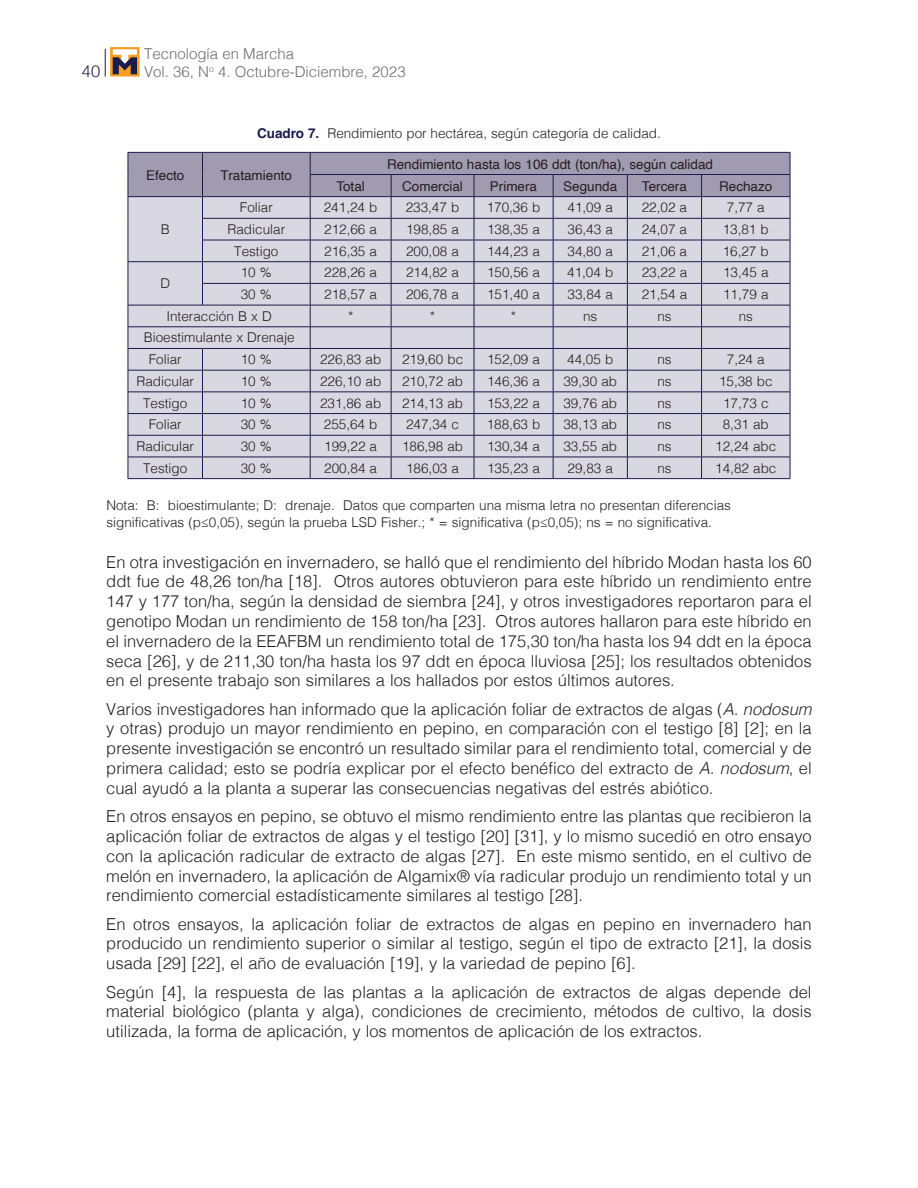
<style>
.page{position:relative;width:918px;height:1188px;background:#fff}
.page>*{position:absolute;margin:0;border:0;box-sizing:border-box;transform-origin:0 0}
.t1{font:300 16.5px/19.8px "Helvetica";color:#231f20;text-align:justify}
.t2{font:300 16.5px "Helvetica Neue";color:#1a1c4c}
.t3{font:300 15px/18px "Helvetica";color:#6c6d70}
.t4{font:300 13.5px/21.8px "Helvetica";color:#231f20}
.t5{font:13.5px "Helvetica";color:#231f20}
.s1{font-weight:700;color:#1a1c4c}
.s2{font-style:italic}
</style>
<div class="page">
<svg style="left:105px;top:49px;width:1px;height:28px"></svg>
<svg style="left:110px;top:47px;width:30px;height:30px"></svg>
<svg style="left:113px;top:49px;width:24px;height:25px"></svg>
<svg style="left:128px;top:152px;width:663px;height:326px;background:#c7c5d2"></svg>
<hr style="left:128px;top:478px;width:75px;height:1px;background:#1a1c4c">
<hr style="left:202px;top:478px;width:108px;height:1px;background:#1a1c4c">
<hr style="left:310px;top:478px;width:81px;height:1px;background:#1a1c4c">
<hr style="left:391px;top:478px;width:83px;height:1px;background:#1a1c4c">
<hr style="left:474px;top:478px;width:79px;height:1px;background:#1a1c4c">
<hr style="left:553px;top:478px;width:74px;height:1px;background:#1a1c4c">
<hr style="left:627px;top:478px;width:75px;height:1px;background:#1a1c4c">
<hr style="left:702px;top:478px;width:88px;height:1px;background:#1a1c4c">
<p class="t2" style="left:82px;top:57px;width:20px">40</p>
<p class="t3" style="left:144px;top:43px;width:263px">Tecnología en Marcha<br>Vol. 36, N<sup>o</sup> 4. Octubre-Diciembre, 2023</p>
<p class="t4" style="left:257px;top:121px;width:405px"><span class="s1">Cuadro 7.</span> Rendimiento por hectárea, según categoría de calidad.</p>
<p class="t5" style="left:146px;top:164px;width:40px">Efecto</p>
<p class="t5" style="left:221px;top:164px;width:73px">Tratamiento</p>
<p class="t5" style="left:387px;top:153px;width:328px">Rendimiento hasta los 106 ddt (ton/ha), según calidad</p>
<p class="t5" style="left:336px;top:175px;width:30px">Total</p>
<p class="t5" style="left:402px;top:175px;width:62px">Comercial</p>
<p class="t5" style="left:490px;top:175px;width:49px">Primera</p>
<p class="t5" style="left:563px;top:175px;width:56px">Segunda</p>
<p class="t5" style="left:642px;top:175px;width:47px">Tercera</p>
<p class="t5" style="left:719px;top:175px;width:55px">Rechazo</p>
<p class="t4" style="left:161px;top:217px;width:11px">B</p>
<p class="t4" style="left:240px;top:196px;width:35px">Foliar</p>
<p class="t4" style="left:324px;top:196px;width:55px">241,24 b</p>
<p class="t4" style="left:406px;top:196px;width:55px">233,47 b</p>
<p class="t4" style="left:487px;top:196px;width:55px">170,36 b</p>
<p class="t4" style="left:568px;top:196px;width:47px">41,09 a</p>
<p class="t4" style="left:642px;top:196px;width:47px">22,02 a</p>
<p class="t4" style="left:727px;top:196px;width:39px">7,77 a</p>
<p class="t4" style="left:227px;top:217px;width:59px">Radicular</p>
<p class="t4" style="left:324px;top:217px;width:54px">212,66 a</p>
<p class="t4" style="left:406px;top:217px;width:54px">198,85 a</p>
<p class="t4" style="left:487px;top:217px;width:54px">138,35 a</p>
<p class="t4" style="left:568px;top:217px;width:47px">36,43 a</p>
<p class="t4" style="left:642px;top:217px;width:47px">24,07 a</p>
<p class="t4" style="left:723px;top:217px;width:48px">13,81 b</p>
<p class="t4" style="left:234px;top:239px;width:46px">Testigo</p>
<p class="t4" style="left:324px;top:239px;width:54px">216,35 a</p>
<p class="t4" style="left:406px;top:239px;width:54px">200,08 a</p>
<p class="t4" style="left:487px;top:239px;width:54px">144,23 a</p>
<p class="t4" style="left:568px;top:239px;width:47px">34,80 a</p>
<p class="t4" style="left:642px;top:239px;width:47px">21,06 a</p>
<p class="t4" style="left:723px;top:239px;width:48px">16,27 b</p>
<p class="t4" style="left:241px;top:261px;width:33px">10 %</p>
<p class="t4" style="left:324px;top:261px;width:54px">228,26 a</p>
<p class="t4" style="left:406px;top:261px;width:54px">214,82 a</p>
<p class="t4" style="left:487px;top:261px;width:54px">150,56 a</p>
<p class="t4" style="left:567px;top:261px;width:48px">41,04 b</p>
<p class="t4" style="left:642px;top:261px;width:47px">23,22 a</p>
<p class="t4" style="left:723px;top:261px;width:47px">13,45 a</p>
<p class="t4" style="left:241px;top:282px;width:33px">30 %</p>
<p class="t4" style="left:324px;top:282px;width:54px">218,57 a</p>
<p class="t4" style="left:406px;top:282px;width:54px">206,78 a</p>
<p class="t4" style="left:487px;top:282px;width:54px">151,40 a</p>
<p class="t4" style="left:568px;top:282px;width:47px">33,84 a</p>
<p class="t4" style="left:642px;top:282px;width:47px">21,54 a</p>
<p class="t4" style="left:723px;top:282px;width:47px">11,79 a</p>
<p class="t4" style="left:166px;top:304px;width:107px">Interacción B x D</p>
<p class="t4" style="left:348px;top:304px;width:7px">*</p>
<p class="t4" style="left:430px;top:304px;width:7px">*</p>
<p class="t4" style="left:511px;top:304px;width:7px">*</p>
<p class="t4" style="left:160px;top:272px;width:11px">D</p>
<p class="t4" style="left:583px;top:304px;width:16px">ns</p>
<p class="t4" style="left:657px;top:304px;width:16px">ns</p>
<p class="t4" style="left:739px;top:304px;width:16px">ns</p>
<p class="t4" style="left:149px;top:326px;width:147px;text-indent:-5px">Bioestimulante x Drenaje<br>Foliar</p>
<p class="t4" style="left:241px;top:348px;width:33px">10 %</p>
<p class="t4" style="left:320px;top:348px;width:63px">226,83 ab</p>
<p class="t4" style="left:402px;top:348px;width:63px">219,60 bc</p>
<p class="t4" style="left:487px;top:348px;width:54px">152,09 a</p>
<p class="t4" style="left:567px;top:348px;width:48px">44,05 b</p>
<p class="t4" style="left:657px;top:348px;width:16px">ns</p>
<p class="t4" style="left:727px;top:348px;width:39px">7,24 a</p>
<p class="t4" style="left:136px;top:369px;width:59px">Radicular</p>
<p class="t4" style="left:241px;top:369px;width:33px">10 %</p>
<p class="t4" style="left:320px;top:369px;width:63px">226,10 ab</p>
<p class="t4" style="left:402px;top:369px;width:63px">210,72 ab</p>
<p class="t4" style="left:487px;top:369px;width:54px">146,36 a</p>
<p class="t4" style="left:563px;top:369px;width:55px">39,30 ab</p>
<p class="t4" style="left:657px;top:369px;width:16px">ns</p>
<p class="t4" style="left:719px;top:369px;width:55px">15,38 bc</p>
<p class="t4" style="left:143px;top:391px;width:46px">Testigo</p>
<p class="t4" style="left:241px;top:391px;width:33px">10 %</p>
<p class="t4" style="left:320px;top:391px;width:63px">231,86 ab</p>
<p class="t4" style="left:402px;top:391px;width:63px">214,13 ab</p>
<p class="t4" style="left:487px;top:391px;width:54px">153,22 a</p>
<p class="t4" style="left:563px;top:391px;width:55px">39,76 ab</p>
<p class="t4" style="left:657px;top:391px;width:16px">ns</p>
<p class="t4" style="left:723px;top:391px;width:47px">17,73 c</p>
<p class="t4" style="left:149px;top:413px;width:35px">Foliar</p>
<p class="t4" style="left:241px;top:413px;width:33px">30 %</p>
<p class="t4" style="left:324px;top:413px;width:55px">255,64 b</p>
<p class="t4" style="left:406px;top:413px;width:54px">247,34 c</p>
<p class="t4" style="left:487px;top:413px;width:55px">188,63 b</p>
<p class="t4" style="left:563px;top:413px;width:55px">38,13 ab</p>
<p class="t4" style="left:657px;top:413px;width:16px">ns</p>
<p class="t4" style="left:723px;top:413px;width:48px">8,31 ab</p>
<p class="t4" style="left:136px;top:434px;width:59px">Radicular</p>
<p class="t4" style="left:241px;top:434px;width:33px">30 %</p>
<p class="t4" style="left:324px;top:434px;width:54px">199,22 a</p>
<p class="t4" style="left:402px;top:434px;width:63px">186,98 ab</p>
<p class="t4" style="left:487px;top:434px;width:54px">130,34 a</p>
<p class="t4" style="left:563px;top:434px;width:55px">33,55 ab</p>
<p class="t4" style="left:657px;top:434px;width:16px">ns</p>
<p class="t4" style="left:715px;top:434px;width:63px">12,24 abc</p>
<p class="t4" style="left:143px;top:456px;width:46px">Testigo</p>
<p class="t4" style="left:241px;top:456px;width:33px">30 %</p>
<p class="t4" style="left:324px;top:456px;width:54px">200,84 a</p>
<p class="t4" style="left:406px;top:456px;width:54px">186,03 a</p>
<p class="t4" style="left:487px;top:456px;width:54px">135,23 a</p>
<p class="t4" style="left:568px;top:456px;width:47px">29,83 a</p>
<p class="t4" style="left:657px;top:456px;width:16px">ns</p>
<p class="t4" style="left:715px;top:456px;width:63px">14,82 abc</p>
<p class="t4" style="left:106px;top:496px;width:626px;line-height:16.2px">Nota: B: bioestimulante; D: drenaje. Datos que comparten una misma letra no presentan diferencias significativas (p≤0,05), según la prueba LSD Fisher.; * = significativa (p≤0,05); ns = no significativa.</p>
<p class="t1" style="left:106px;top:551px;width:707px">En otra investigación en invernadero, se halló que el rendimiento del híbrido Modan hasta los 60 ddt fue de 48,26 ton/ha [18]. Otros autores obtuvieron para este híbrido un rendimiento entre 147 y 177 ton/ha, según la densidad de siembra [24], y otros investigadores reportaron para el genotipo Modan un rendimiento de 158 ton/ha [23]. Otros autores hallaron para este híbrido en el invernadero de la EEAFBM un rendimiento total de 175,30 ton/ha hasta los 94 ddt en la época seca [26], y de 211,30 ton/ha hasta los 97 ddt en época lluviosa [25]; los resultados obtenidos en el presente trabajo son similares a los hallados por estos últimos autores.</p>
<p class="t1" style="left:106px;top:698px;width:707px">Varios investigadores han informado que la aplicación foliar de extractos de algas (<span class="s2">A. nodosum </span>y otras) produjo un mayor rendimiento en pepino, en comparación con el testigo [8] [2]; en la presente investigación se encontró un resultado similar para el rendimiento total, comercial y de primera calidad; esto se podría explicar por el efecto benéfico del extracto de <span class="s2">A. nodosum</span>, el cual ayudó a la planta a superar las consecuencias negativas del estrés abiótico.</p>
<p class="t1" style="left:106px;top:805px;width:707px">En otros ensayos en pepino, se obtuvo el mismo rendimiento entre las plantas que recibieron la aplicación foliar de extractos de algas y el testigo [20] [31], y lo mismo sucedió en otro ensayo con la aplicación radicular de extracto de algas [27]. En este mismo sentido, en el cultivo de melón en invernadero, la aplicación de Algamix® vía radicular produjo un rendimiento total y un rendimiento comercial estadísticamente similares al testigo [28].</p>
<p class="t1" style="left:106px;top:913px;width:707px">En otros ensayos, la aplicación foliar de extractos de algas en pepino en invernadero han producido un rendimiento superior o similar al testigo, según el tipo de extracto [21], la dosis usada [29] [22], el año de evaluación [19], y la variedad de pepino [6].</p>
<p class="t1" style="left:106px;top:981px;width:707px">Según [4], la respuesta de las plantas a la aplicación de extractos de algas depende del material biológico (planta y alga), condiciones de crecimiento, métodos de cultivo, la dosis utilizada, la forma de aplicación, y los momentos de aplicación de los extractos.</p>
</div>
